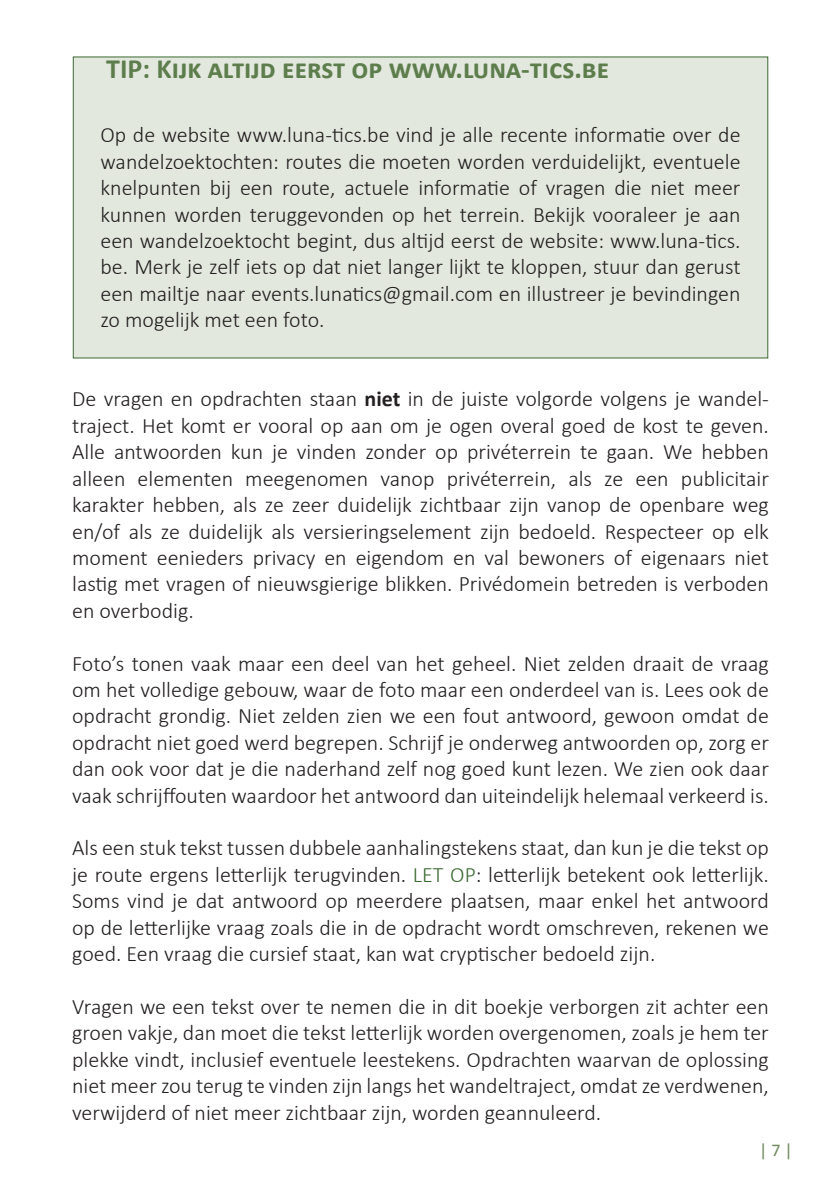
<style>
.page{position:relative;width:840px;height:1191px;background:#fff}
.page>*{position:absolute;margin:0;border:0;box-sizing:border-box;transform-origin:0 0}
.Tussentitel{font:700 28px "Calibri";color:#5d7d4c}
.Tekst{font:300 22px/26.4px "Calibri";color:#231f20;text-align:justify}
.Paginanummer{font:18px "Calibri";color:#6f895c}
.s1{font-weight:700}
.s2{color:#3b6a32}
</style>
<div class="page">
<div style="left:73px;top:57px;width:694px;height:301px;background:#e3e8de"></div>
<p class="Tussentitel" style="left:106px;top:49px;width:504px">TIP: Kijk altijd eerst op www.luna-tics.be</p>
<p class="Tekst" style="left:100px;top:122px;width:641px">Op de website www.luna-tics.be vind je alle recente informatie over de wandelzoektochten: routes die moeten worden verduidelijkt, eventuele knelpunten bij een route, actuele informatie of vragen die niet meer kunnen worden teruggevonden op het terrein. Bekijk vooraleer je aan een wandelzoektocht begint, dus altijd eerst de website: www.luna-tics. be. Merk je zelf iets op dat niet langer lijkt te kloppen, stuur dan gerust een mailtje naar events.lunatics@gmail.com en illustreer je bevindingen zo mogelijk met een foto.</p>
<p class="Tekst" style="left:72px;top:386px;width:698px">De vragen en opdrachten staan <span class="s1">niet</span> in de juiste volgorde volgens je wandel&shy;traject. Het komt er vooral op aan om je ogen overal goed de kost te geven.<br>Alle antwoorden kun je vinden zonder op privéterrein te gaan. We hebben alleen elementen meegenomen vanop privéterrein, als ze een publicitair karakter hebben, als ze zeer duidelijk zichtbaar zijn vanop de openbare weg en/of als ze duidelijk als versieringselement zijn bedoeld. Respecteer op elk moment eenieders privacy en eigendom en val bewoners of eigenaars niet lastig met vragen of nieuwsgierige blikken. Privédomein betreden is verboden en overbodig.</p>
<p class="Tekst" style="left:72px;top:650px;width:698px">Foto’s tonen vaak maar een deel van het geheel. Niet zelden draait de vraag om het volledige gebouw, waar de foto maar een onderdeel van is. Lees ook de opdracht grondig. Niet zelden zien we een fout antwoord, gewoon omdat de opdracht niet goed werd begrepen. Schrijf je onderweg antwoorden op, zorg er dan ook voor dat je die naderhand zelf nog goed kunt lezen. We zien ook daar vaak schrijffouten waardoor het antwoord dan uiteindelijk helemaal verkeerd is.</p>
<p class="Tekst" style="left:72px;top:834px;width:698px">Als een stuk tekst tussen dubbele aanhalingstekens staat, dan kun je die tekst op je route ergens letterlijk terugvinden. <span class="s2">LET OP</span>: letterlijk betekent ook letterlijk.<br>Soms vind je dat antwoord op meerdere plaatsen, maar enkel het antwoord op de letterlijke vraag zoals die in de opdracht wordt omschreven, rekenen we goed. Een vraag die cursief staat, kan wat cryptischer bedoeld zijn.</p>
<p class="Tekst" style="left:72px;top:993px;width:698px">Vragen we een tekst over te nemen die in dit boekje verborgen zit achter een groen vakje, dan moet die tekst letterlijk worden overgenomen, zoals je hem ter plekke vindt, inclusief eventuele leestekens. Opdrachten waarvan de oplossing niet meer zou terug te vinden zijn langs het wandeltraject, omdat ze verdwenen, verwijderd of niet meer zichtbaar zijn, worden geannuleerd.</p>
<p class="Paginanummer" style="left:758px;top:1138px;width:35px">| 7 |</p>
</div>
